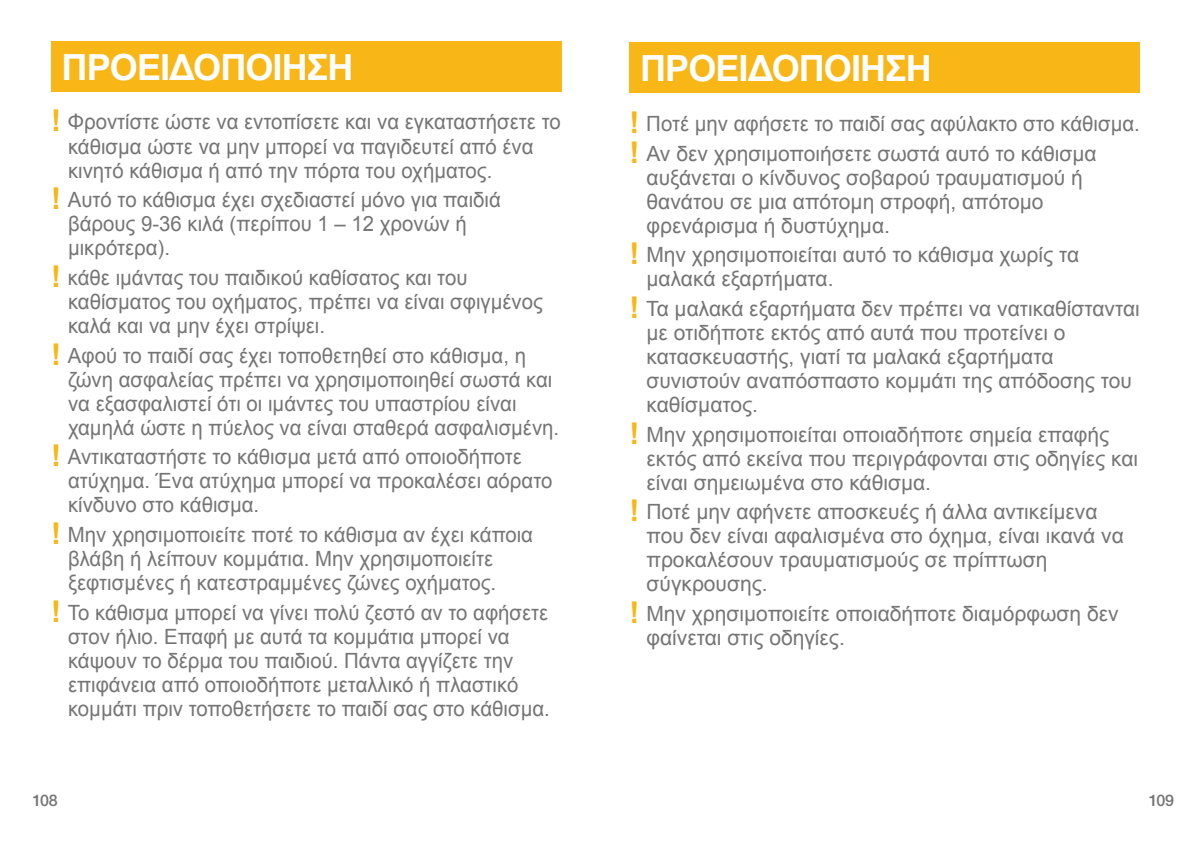
<style>
.page{position:relative;width:1191px;height:842px;background:#fff}
.page>*{position:absolute;margin:0;border:0;box-sizing:border-box;transform-origin:0 0}
.t1{font:700 36px "Arial";letter-spacing:-.025em;color:#fff}
.t2{font:21px/24px "Arial";color:#767575}
.t3{font:500 16px "Helvetica Neue LT Std";letter-spacing:-.045em;color:#767575}
.s1{font-weight:700;font-size:30px;color:#f8b617}
</style>
<div class="page">
<div style="left:629px;top:42px;width:511px;height:51px;background:#f8b617"></div>
<div style="left:51px;top:41px;width:510px;height:51px;background:#f8b617"></div>
<h1 class="t1" style="left:62px;top:43px;width:293px">ΠΡΟΕΙΔΟΠΟΙΗΣΗ</h1>
<p class="t2" style="left:68px;top:110px;width:494px;text-indent:-17px"><span class="s1">!</span> Φροντίστε ώστε να εντοπίσετε και να εγκαταστήσετε το κάθισμα ώστε να μην μπορεί να παγιδευτεί από ένα κινητό κάθισμα ή από την πόρτα του οχήματος.</p>
<p class="t2" style="left:68px;top:188px;width:434px;text-indent:-17px"><span class="s1">!</span> Αυτό το κάθισμα έχει σχεδιαστεί μόνο για παιδιά βάρους 9-36 κιλά (περίπου 1 – 12 χρονών ή μικρότερα).</p>
<p class="t2" style="left:68px;top:266px;width:476px;text-indent:-17px"><span class="s1">!</span> κάθε ιμάντας του παιδικού καθίσατος και του καθίσματος του οχήματος, πρέπει να είναι σφιγμένος καλά και να μην έχει στρίψει.</p>
<p class="t2" style="left:68px;top:343px;width:493px;text-indent:-17px"><span class="s1">!</span> Αφού το παιδί σας έχει τοποθετηθεί στο κάθισμα, η ζώνη ασφαλείας πρέπει να χρησιμοποιηθεί σωστά και να εξασφαλιστεί ότι οι ιμάντες του υπαστρίου είναι χαμηλά ώστε η πύελος να είναι σταθερά ασφαλισμένη.</p>
<p class="t2" style="left:68px;top:445px;width:486px;text-indent:-17px"><span class="s1">!</span> Αντικαταστήστε το κάθισμα μετά από οποιοδήποτε ατύχημα. Ένα ατύχημα μπορεί να προκαλέσει αόρατο κίνδυνο στο κάθισμα.</p>
<p class="t2" style="left:68px;top:523px;width:466px;text-indent:-17px"><span class="s1">!</span> Μην χρησιμοποιείτε ποτέ το κάθισμα αν έχει κάποια βλάβη ή λείπουν κομμάτια. Μην χρησιμοποιείτε ξεφτισμένες ή κατεστραμμένες ζώνες οχήματος.</p>
<p class="t2" style="left:68px;top:600px;width:483px;text-indent:-17px"><span class="s1">!</span> Το κάθισμα μπορεί να γίνει πολύ ζεστό αν το αφήσετε στον ήλιο. Επαφή με αυτά τα κομμάτια μπορεί να κάψουν το δέρμα του παιδιού. Πάντα αγγίζετε την επιφάνεια από οποιοδήποτε μεταλλικό ή πλαστικό κομμάτι πριν τοποθετήσετε το παιδί σας στο κάθισμα.</p>
<h1 class="t1" style="left:640px;top:45px;width:293px">ΠΡΟΕΙΔΟΠΟΙΗΣΗ</h1>
<p class="t2" style="left:629px;top:109px;width:512px;line-height:29.6px"><span class="s1">!</span> Ποτέ μην αφήσετε το παιδί σας αφύλακτο στο κάθισμα. <span class="s1">!</span> Αν δεν χρησιμοποιήσετε σωστά αυτό το κάθισμα</p>
<p class="t2" style="left:646px;top:165px;width:438px">αυξάνεται ο κίνδυνος σοβαρού τραυματισμού ή θανάτου σε μια απότομη στροφή, απότομο φρενάρισμα ή δυστύχημα.</p>
<p class="t2" style="left:646px;top:243px;width:434px;text-indent:-17px"><span class="s1">!</span> Μην χρησιμοποιείται αυτό το κάθισμα χωρίς τα μαλακά εξαρτήματα.</p>
<p class="t2" style="left:646px;top:297px;width:495px;text-indent:-17px"><span class="s1">!</span> Τα μαλακά εξαρτήματα δεν πρέπει να νατικαθίστανται με οτιδήποτε εκτός από αυτά που προτείνει ο κατασκευαστής, γιατί τα μαλακά εξαρτήματα συνιστούν αναπόσπαστο κομμάτι της απόδοσης του καθίσματος.</p>
<p class="t2" style="left:646px;top:422px;width:493px;text-indent:-17px"><span class="s1">!</span> Μην χρησιμοποιείται οποιαδήποτε σημεία επαφής εκτός από εκείνα που περιγράφονται στις οδηγίες και είναι σημειωμένα στο κάθισμα.</p>
<p class="t2" style="left:646px;top:500px;width:479px;text-indent:-17px"><span class="s1">!</span> Ποτέ μην αφήνετε αποσκευές ή άλλα αντικείμενα που δεν είναι αφαλισμένα στο όχημα, είναι ικανά να προκαλέσουν τραυματισμούς σε πρίπτωση σύγκρουσης.</p>
<p class="t2" style="left:646px;top:602px;width:473px;text-indent:-17px"><span class="s1">!</span> Μην χρησιμοποιείτε οποιαδήποτε διαμόρφωση δεν φαίνεται στις οδηγίες.</p>
<p class="t3" style="left:32px;top:791px;width:27px">108</p>
<p class="t3" style="left:1148px;top:791px;width:27px">109</p>
</div>
